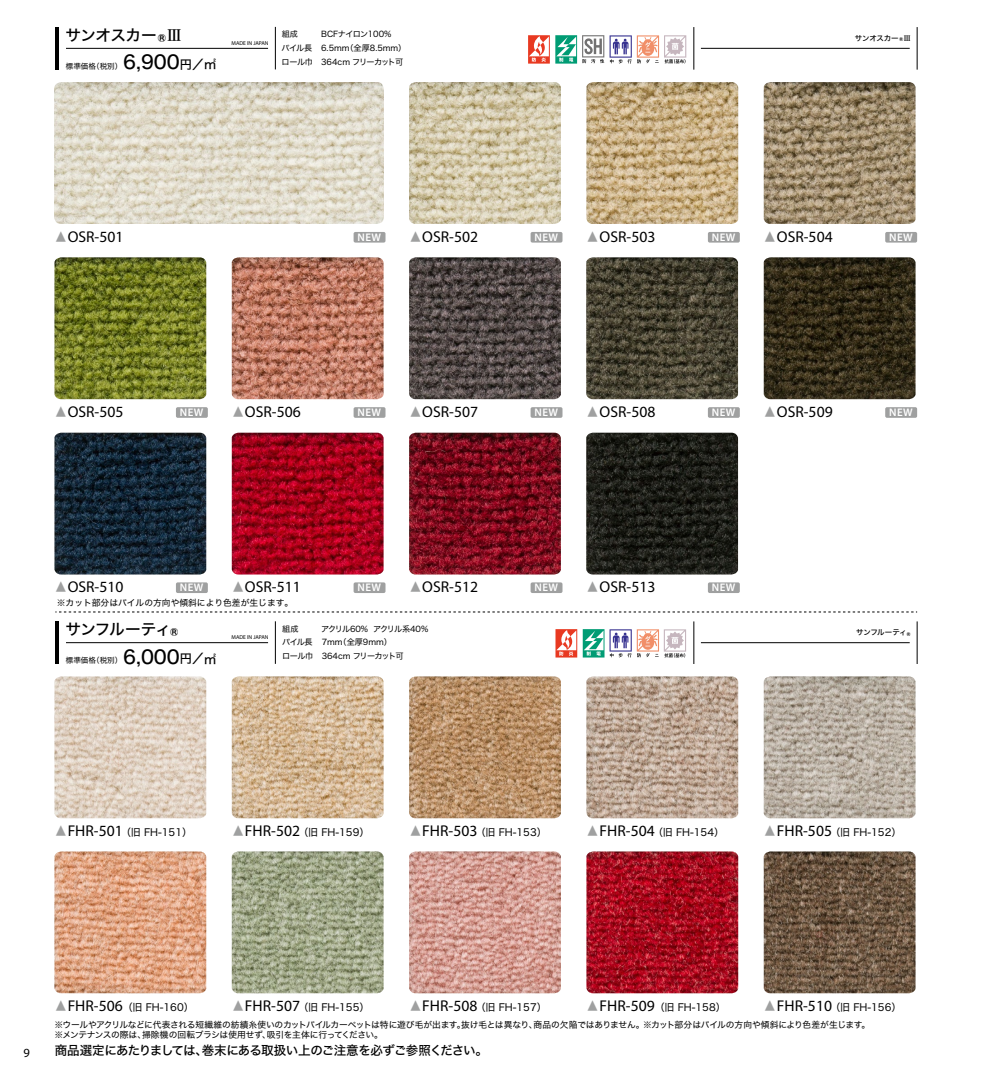
<style>
.page{position:relative;width:993px;height:1071px;background:#fff}
.page>*{position:absolute;margin:0;border:0;box-sizing:border-box;transform-origin:0 0}
.t1{font:18.75px "Hira Kaku Std N W5";color:#000}
.t2{font:15.62px "Myriad Pro";color:#000}
.t3{font:15.62px "Hira Kaku Std N W5";letter-spacing:-.045em;color:#000}
.t4{font:12.5px "Hira Kaku Std N W5";letter-spacing:-.045em;color:#000}
.t5{font:12.5px "Myriad Pro";color:#000}
.t6{font:600 11px "Myriad Pro";letter-spacing:.05em;color:#fff}
.t7{font:10px "Hira Kaku Std N W4";color:#000}
.t8{font:8.75px "Hira Kaku Std N W4";letter-spacing:-.015em;color:#000}
.t9{font:8.75px "Hira Kaku Std N W4";letter-spacing:-.035em;color:#000}
.t10{font:8.12px/13.8px "Hira Kaku Std N W4";letter-spacing:-.03em;color:#000}
.t11{font:7.5px "Hira Kaku Std N W4";color:#000}
.t12{font:7.5px "Hira Kaku Std N W5";letter-spacing:-.045em;color:#000}
.t13{font:5.62px "Myriad Pro";color:#000}
.s1{font-family:"Hira Min Std N W5"}
.s2{font-size:12.25px}
.s3{font-family:"Hira Kaku Std N W4";font-size:13.25px;color:#9fa0a0}
.s4{font-size:13.25px;color:#9fa0a0}
.s5{font-family:"Myriad Pro";font-size:15.62px}
</style>
<div class="page">
<hr style="left:55px;top:621px;width:4px;height:42px;background:#000">
<hr style="left:66px;top:642px;width:202px;height:1px;background:#000">
<svg style="left:55px;top:611px;width:859px;height:1px"></svg>
<hr style="left:55px;top:27px;width:4px;height:43px;background:#000">
<hr style="left:66px;top:48px;width:202px;height:1px;background:#000">
<hr style="left:693px;top:27px;width:1px;height:43px;background:#000">
<hr style="left:700px;top:642px;width:209px;height:1px;background:#000">
<hr style="left:693px;top:621px;width:1px;height:42px;background:#000">
<hr style="left:916px;top:621px;width:1px;height:42px;background:#000">
<hr style="left:275px;top:27px;width:1px;height:42px;background:#000">
<hr style="left:275px;top:621px;width:1px;height:42px;background:#000">
<svg style="left:528px;top:35px;width:21px;height:29px"></svg>
<svg style="left:555px;top:629px;width:131px;height:28px"></svg>
<hr style="left:700px;top:48px;width:209px;height:1px;background:#000">
<hr style="left:916px;top:27px;width:1px;height:43px;background:#000">
<div style="left:353px;top:232px;width:32px;height:10px;background:#9fa0a0;border-radius:2px"></div>
<div style="left:530px;top:232px;width:32px;height:10px;background:#9fa0a0;border-radius:2px"></div>
<div style="left:707px;top:232px;width:32px;height:10px;background:#9fa0a0;border-radius:2px"></div>
<div style="left:884px;top:232px;width:32px;height:10px;background:#9fa0a0;border-radius:2px"></div>
<div style="left:353px;top:407px;width:32px;height:10px;background:#9fa0a0;border-radius:2px"></div>
<div style="left:176px;top:407px;width:32px;height:10px;background:#9fa0a0;border-radius:2px"></div>
<div style="left:530px;top:407px;width:32px;height:10px;background:#9fa0a0;border-radius:2px"></div>
<div style="left:707px;top:407px;width:32px;height:10px;background:#9fa0a0;border-radius:2px"></div>
<div style="left:884px;top:407px;width:32px;height:10px;background:#9fa0a0;border-radius:2px"></div>
<div style="left:353px;top:582px;width:32px;height:11px;background:#9fa0a0;border-radius:2px"></div>
<div style="left:530px;top:582px;width:32px;height:11px;background:#9fa0a0;border-radius:2px"></div>
<div style="left:707px;top:582px;width:32px;height:11px;background:#9fa0a0;border-radius:2px"></div>
<div style="left:176px;top:582px;width:32px;height:11px;background:#9fa0a0;border-radius:2px"></div>
<svg style="left:555px;top:35px;width:131px;height:29px"></svg>
<img style="left:586px;top:432px;width:151px;height:142px">
<img style="left:54px;top:432px;width:152px;height:142px">
<img style="left:232px;top:432px;width:151px;height:142px">
<img style="left:409px;top:432px;width:151px;height:142px">
<img style="left:54px;top:257px;width:152px;height:142px">
<img style="left:232px;top:257px;width:151px;height:142px">
<img style="left:409px;top:257px;width:151px;height:142px">
<img style="left:586px;top:257px;width:151px;height:142px">
<img style="left:763px;top:257px;width:152px;height:142px">
<img style="left:54px;top:82px;width:330px;height:142px">
<img style="left:409px;top:82px;width:151px;height:142px">
<img style="left:586px;top:82px;width:152px;height:142px">
<img style="left:763px;top:82px;width:152px;height:142px">
<img style="left:586px;top:851px;width:152px;height:141px">
<img style="left:763px;top:851px;width:152px;height:141px">
<img style="left:54px;top:851px;width:152px;height:141px">
<img style="left:232px;top:851px;width:151px;height:141px">
<img style="left:409px;top:851px;width:151px;height:141px">
<img style="left:54px;top:676px;width:152px;height:142px">
<img style="left:232px;top:676px;width:151px;height:142px">
<img style="left:409px;top:676px;width:151px;height:142px">
<img style="left:586px;top:676px;width:152px;height:142px">
<img style="left:763px;top:676px;width:152px;height:142px">
<h2 class="t3" style="left:65px;top:23px;width:118px">サンオスカー®<span class="s1">Ⅲ</span></h2>
<p class="t11" style="left:66px;top:60px;width:58px">標準価格（税別）</p>
<h1 class="t1" style="left:123px;top:48px;width:94px">6,900<span class="s2">円／㎡</span></h1>
<p class="t13" style="left:231px;top:40px;width:38px">MADE IN JAPAN</p>
<p class="t10" style="left:282px;top:27px;width:18px">組成</p>
<p class="t10" style="left:281px;top:27px;width:126px;text-indent:40px">BCFナイロン100%<br>パイル長 6.5mm（全厚8.5mm）ロール巾 364cm フリーカット可</p>
<p class="t12" style="left:854px;top:32px;width:57px">サンオスカー®<span class="s1">Ⅲ</span></p>
<h2 class="t2" style="left:55px;top:227px;width:70px"><span class="s3">▲</span>OSR-501</h2>
<h2 class="t2" style="left:410px;top:227px;width:70px"><span class="s3">▲</span>OSR-502</h2>
<h2 class="t2" style="left:587px;top:227px;width:70px"><span class="s3">▲</span>OSR-503</h2>
<h2 class="t2" style="left:764px;top:227px;width:70px"><span class="s3">▲</span>OSR-504</h2>
<p class="t6" style="left:357px;top:231px;width:25px">NEW</p>
<p class="t6" style="left:534px;top:231px;width:25px">NEW</p>
<p class="t6" style="left:711px;top:231px;width:25px">NEW</p>
<p class="t6" style="left:888px;top:231px;width:25px">NEW</p>
<h2 class="t2" style="left:55px;top:402px;width:70px"><span class="s3">▲</span>OSR-505</h2>
<h2 class="t2" style="left:232px;top:402px;width:70px"><span class="s3">▲</span>OSR-506</h2>
<h2 class="t2" style="left:410px;top:402px;width:70px"><span class="s3">▲</span>OSR-507</h2>
<h2 class="t2" style="left:587px;top:402px;width:70px"><span class="s3">▲</span>OSR-508</h2>
<h2 class="t2" style="left:764px;top:402px;width:70px"><span class="s3">▲</span>OSR-509</h2>
<p class="t6" style="left:180px;top:406px;width:25px">NEW</p>
<p class="t6" style="left:357px;top:406px;width:25px">NEW</p>
<p class="t6" style="left:534px;top:406px;width:25px">NEW</p>
<p class="t6" style="left:711px;top:406px;width:25px">NEW</p>
<p class="t6" style="left:888px;top:406px;width:25px">NEW</p>
<h2 class="t2" style="left:55px;top:577px;width:70px"><span class="s3">▲</span>OSR-510</h2>
<h2 class="t2" style="left:232px;top:577px;width:70px"><span class="s3">▲</span>OSR-511</h2>
<h2 class="t2" style="left:410px;top:577px;width:70px"><span class="s3">▲</span>OSR-512</h2>
<h2 class="t2" style="left:587px;top:577px;width:70px"><span class="s3">▲</span>OSR-513</h2>
<p class="t6" style="left:180px;top:581px;width:25px">NEW</p>
<p class="t6" style="left:357px;top:581px;width:25px">NEW</p>
<p class="t6" style="left:534px;top:581px;width:25px">NEW</p>
<p class="t6" style="left:711px;top:581px;width:25px">NEW</p>
<p class="t8" style="left:57px;top:596px;width:238px">※カット部分はパイルの方向や傾斜により色差が生じます。</p>
<h2 class="t3" style="left:65px;top:617px;width:115px">サンフルーティ®</h2>
<p class="t11" style="left:66px;top:654px;width:58px">標準価格（税別）</p>
<h1 class="t1" style="left:123px;top:642px;width:94px">6,000<span class="s2">円／㎡</span></h1>
<p class="t13" style="left:231px;top:634px;width:38px">MADE IN JAPAN</p>
<p class="t10" style="left:282px;top:621px;width:148px;text-indent:39px">アクリル60% アクリル系40%パイル長 7mm（全厚9mm）<br>ロール巾 364cm フリーカット可</p>
<p class="t10" style="left:282px;top:621px;width:18px">組成</p>
<p class="t12" style="left:856px;top:626px;width:56px">サンフルーティ®</p>
<p class="t7" style="left:55px;top:824px;width:138px"><span class="s4">▲</span><span class="s5">FHR-501</span> （旧 FH-151）</p>
<p class="t7" style="left:232px;top:824px;width:138px"><span class="s4">▲</span><span class="s5">FHR-502</span> （旧 FH-159）</p>
<p class="t7" style="left:410px;top:824px;width:138px"><span class="s4">▲</span><span class="s5">FHR-503</span> （旧 FH-153）</p>
<p class="t7" style="left:587px;top:824px;width:138px"><span class="s4">▲</span><span class="s5">FHR-504</span> （旧 FH-154）</p>
<p class="t7" style="left:764px;top:824px;width:138px"><span class="s4">▲</span><span class="s5">FHR-505</span> （旧 FH-152）</p>
<p class="t7" style="left:55px;top:999px;width:140px"><span class="s4">▲</span><span class="s5">FHR-506</span>（旧 FH-160）</p>
<p class="t7" style="left:232px;top:999px;width:138px"><span class="s4">▲</span><span class="s5">FHR-507</span> （旧 FH-155）</p>
<p class="t7" style="left:410px;top:999px;width:138px"><span class="s4">▲</span><span class="s5">FHR-508</span> （旧 FH-157）</p>
<p class="t7" style="left:587px;top:999px;width:140px"><span class="s4">▲</span><span class="s5">FHR-509</span>（旧 FH-158）</p>
<p class="t7" style="left:764px;top:999px;width:138px"><span class="s4">▲</span><span class="s5">FHR-510</span> （旧 FH-156）</p>
<p class="t8" style="left:54px;top:1018px;width:817px">※ウールやアクリルなどに代表される短繊維の紡績糸使いのカットパイルカーペットは特に遊び毛が出ます。抜け毛とは異なり、商品の欠陥ではありません。※カット部分はパイルの方向や傾斜により色差が生じます。</p>
<p class="t9" style="left:54px;top:1028px;width:330px">※メンテナンスの際は、掃除機の回転ブラシは使用せず、吸引を主体に行ってください。</p>
<p class="t5" style="left:24px;top:1044px;width:8px">9</p>
<p class="t4" style="left:55px;top:1040px;width:434px">商品選定にあたりましては、巻末にある取扱い上のご注意を必ずご参照ください。</p>
</div>
